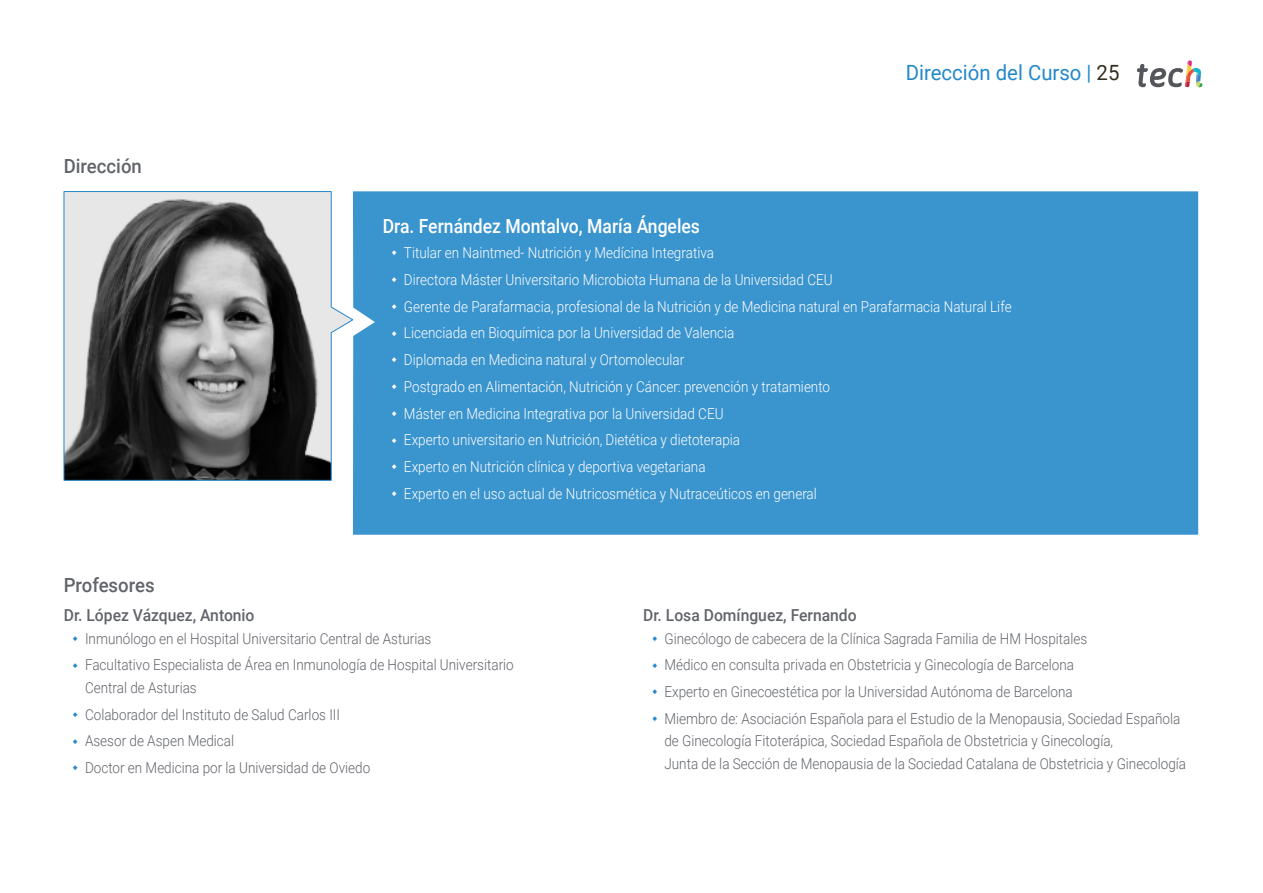
<style>
.page{position:relative;width:1263px;height:893px;background:#fff}
.page>*{position:absolute;margin:0;border:0;box-sizing:border-box;transform-origin:0 0}
.t1{font:21px "Roboto";color:#2488c9}
.t2{font:500 19.5px "Roboto";color:#fff;scale:.9 1}
.t3{font:500 19.5px "Roboto";color:#61646a;scale:.95 1}
.t4{font:500 16.5px "Roboto";color:#61646a;scale:.95 1}
.t5{font:300 15px/26.7px "Roboto";color:#61646a;scale:.9 1}
.t6{font:300 15px/26.7px "Roboto";color:#fff;scale:.9 1}
.s1{color:#312e20}
</style>
<div class="page">
<div style="left:353px;top:191px;width:845px;height:344px;background:#3a94ce"></div>
<svg style="left:64px;top:191px;width:289px;height:290px"></svg>
<svg style="left:1137px;top:61px;width:65px;height:27px"></svg>
<svg style="left:392px;top:250px;width:5px;height:5px"></svg>
<svg style="left:392px;top:277px;width:5px;height:5px"></svg>
<svg style="left:392px;top:304px;width:5px;height:5px"></svg>
<svg style="left:392px;top:331px;width:5px;height:5px"></svg>
<svg style="left:392px;top:357px;width:5px;height:5px"></svg>
<svg style="left:392px;top:384px;width:5px;height:5px"></svg>
<svg style="left:392px;top:411px;width:5px;height:5px"></svg>
<svg style="left:392px;top:438px;width:5px;height:5px"></svg>
<svg style="left:392px;top:464px;width:5px;height:5px"></svg>
<svg style="left:392px;top:491px;width:5px;height:5px"></svg>
<h2 class="t3" style="left:64px;top:153px;width:84px">Dirección</h2>
<h1 class="t1" style="left:906px;top:57px;width:215px">Dirección del Curso | <span class="s1">25</span></h1>
<h2 class="t2" style="left:383px;top:212px;width:354px">Dra. Fernández Montalvo, María Ángeles</h2>
<p class="t6" style="left:404px;top:239px;width:677px">Titular en Naintmed- Nutrición y Medícina Integrativa<br>Directora Máster Universitario Microbiota Humana de la Universidad CEU<br>Gerente de Parafarmacia, profesional de la Nutrición y de Medicina natural en Parafarmacia Natural Life Licenciada en Bioquímica por la Universidad de Valencia<br>Diplomada en Medicina natural y Ortomolecular<br>Postgrado en Alimentación, Nutrición y Cáncer: prevención y tratamiento<br>Máster en Medicina Integrativa por la Universidad CEU<br>Experto universitario en Nutrición, Dietética y dietoterapia<br>Experto en Nutrición clínica y deportiva vegetariana<br>Experto en el uso actual de Nutricosmética y Nutraceúticos en general</p>
<h2 class="t3" style="left:64px;top:571px;width:97px">Profesores</h2>
<p class="t4" style="left:64px;top:604px;width:202px">Dr. López Vázquez, Antonio</p>
<p class="t5" style="left:85px;top:624px;width:478px">Inmunólogo en el Hospital Universitario Central de Asturias<br>Facultativo Especialista de Área en Inmunología de Hospital Universitario</p>
<p class="t5" style="left:85px;top:674px;width:318px">Central de Asturias<br>Colaborador del Instituto de Salud Carlos III Asesor de Aspen Medical<br>Doctor en Medicina por la Universidad de Oviedo</p>
<p class="t4" style="left:643px;top:604px;width:226px">Dr. Losa Domínguez, Fernando</p>
<p class="t5" style="left:664px;top:624px;width:575px">Ginecólogo de cabecera de la Clínica Sagrada Familia de HM Hospitales<br>Médico en consulta privada en Obstetricia y Ginecología de Barcelona<br>Experto en Ginecoestética por la Universidad Autónoma de Barcelona<br>Miembro de: Asociación Española para el Estudio de la Menopausia, Sociedad Española</p>
<p class="t5" style="left:664px;top:729px;width:581px;line-height:22.5px">de Ginecología Fitoterápica, Sociedad Española de Obstetricia y Ginecología,<br>Junta de la Sección de Menopausia de la Sociedad Catalana de Obstetricia y Ginecología</p>
</div>
